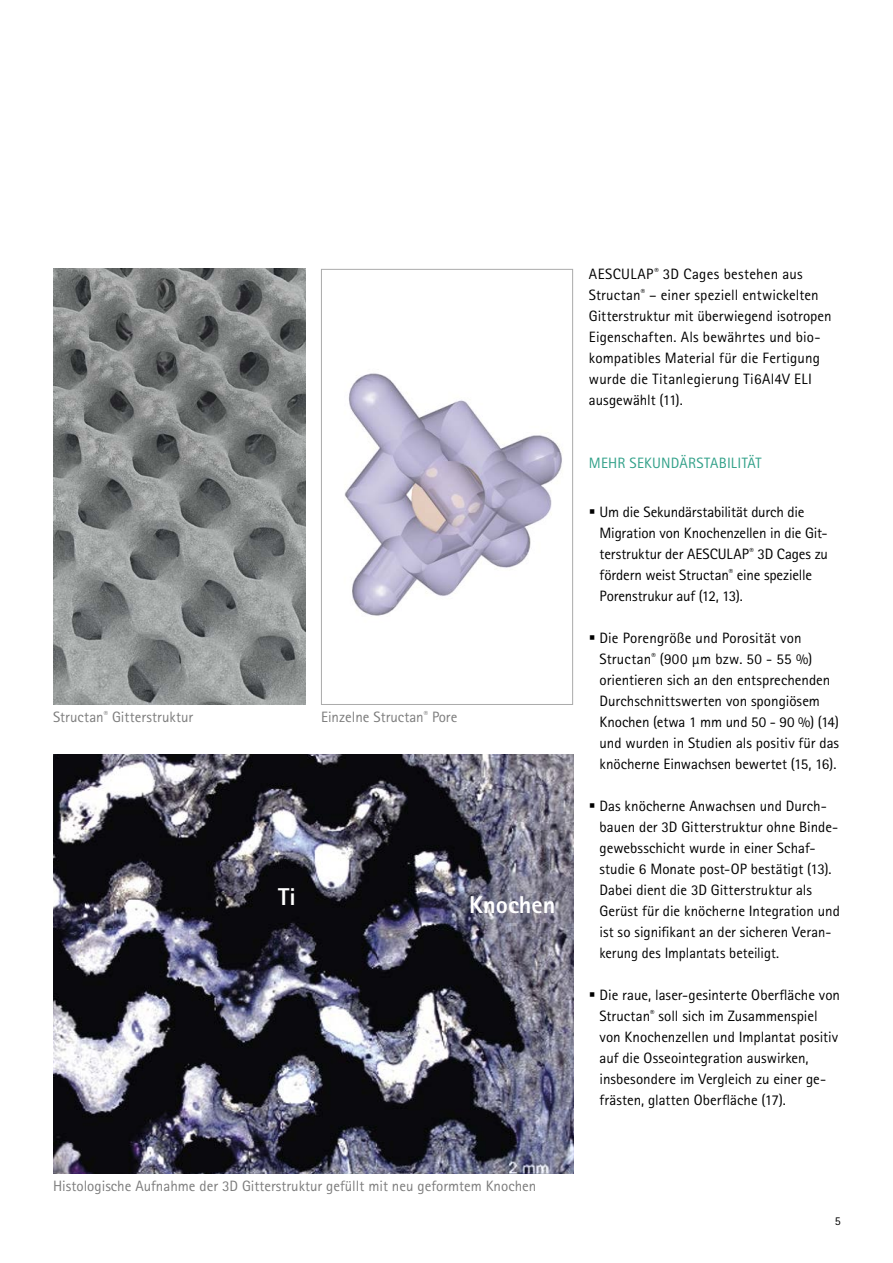
<style>
.page{position:relative;width:893px;height:1263px;background:#fff}
.page>*{position:absolute;margin:0;border:0;box-sizing:border-box;transform-origin:0 0}
.t1{font:800 24.3px "Rotis Sans Serif Pro";color:#fff}
.t2{font:15px/21px "Rotis Sans Serif Pro";color:#000}
.t3{font:15px "Rotis Sans Serif Pro";color:#7c7c7c}
.t4{font:15px "Rotis Sans Serif Pro";letter-spacing:.01em;color:#32a189}
.t5{font:12px "Rotis Sans Serif Pro";color:#000}
</style>
<div class="page">
<img style="left:53px;top:269px;width:252px;height:436px">
<img style="left:344px;top:373px;width:219px;height:243px">
<div style="left:321px;top:269px;width:252px;height:436px;border:1px solid #aaa"></div>
<img style="left:53px;top:755px;width:520px;height:419px">
<p class="t3" style="left:53px;top:708px;width:142px">Structan<sup>®</sup> Gitterstruktur</p>
<p class="t3" style="left:321px;top:708px;width:138px">Einzelne Structan<sup>®</sup> Pore</p>
<h1 class="t1" style="left:278px;top:881px;width:19px">Ti</h1>
<h1 class="t1" style="left:469px;top:889px;width:88px">Knochen</h1>
<p class="t3" style="left:53px;top:1177px;width:485px">Histologische Aufnahme der 3D Gitterstruktur gefüllt mit neu geformtem Knochen</p>
<p class="t2" style="left:589px;top:264px;width:244px">AESCULAP<sup>®</sup> 3D Cages bestehen aus Structan<sup>®</sup> – einer speziell entwickelten Gitterstruktur mit überwiegend isotropen Eigenschaften. Als bewährtes und bio&shy;kompatibles Material für die Fertigung wurde die Titanlegierung Ti6Al4V ELI ausgewählt (11).</p>
<p class="t4" style="left:589px;top:454px;width:174px">MEHR SEKUNDÄRSTABILITÄT</p>
<p class="t2" style="left:600px;top:501px;width:230px;text-indent:-11px">▪ Um die Sekundärstabilität durch die Migration von Knochenzellen in die Git&shy;terstruktur der AESCULAP<sup>®</sup> 3D Cages zu fördern weist Structan<sup>®</sup> eine spezielle Porenstrukur auf (12, 13).</p>
<p class="t2" style="left:600px;top:627px;width:241px;text-indent:-11px">▪ Die Porengröße und Porosität von Structan<sup>®</sup> (900 μm bzw. 50 - 55 %) orientieren sich an den entsprechenden Durchschnittswerten von spongiösem Knochen (etwa 1 mm und 50 - 90 %) (14) und wurden in Studien als positiv für das knöcherne Einwachsen bewertet (15, 16).</p>
<p class="t2" style="left:600px;top:795px;width:242px;text-indent:-11px">▪ Das knöcherne Anwachsen und Durch&shy;bauen der 3D Gitterstruktur ohne Binde&shy;gewebsschicht wurde in einer Schaf&shy;studie 6 Monate post-OP bestätigt (13).<br>Dabei dient die 3D Gitterstruktur als Gerüst für die knöcherne Integration und ist so signifikant an der sicheren Veran&shy;kerung des Implantats beteiligt.</p>
<p class="t2" style="left:600px;top:984px;width:242px;text-indent:-11px">▪ Die raue, laser-gesinterte Oberfläche von Structan<sup>®</sup> soll sich im Zusammenspiel von Knochenzellen und Implantat positiv auf die Osseointegration auswirken, insbesondere im Vergleich zu einer ge&shy;frästen, glatten Oberfläche (17).</p>
<p class="t5" style="left:835px;top:1213px;width:7px">5</p>
</div>
